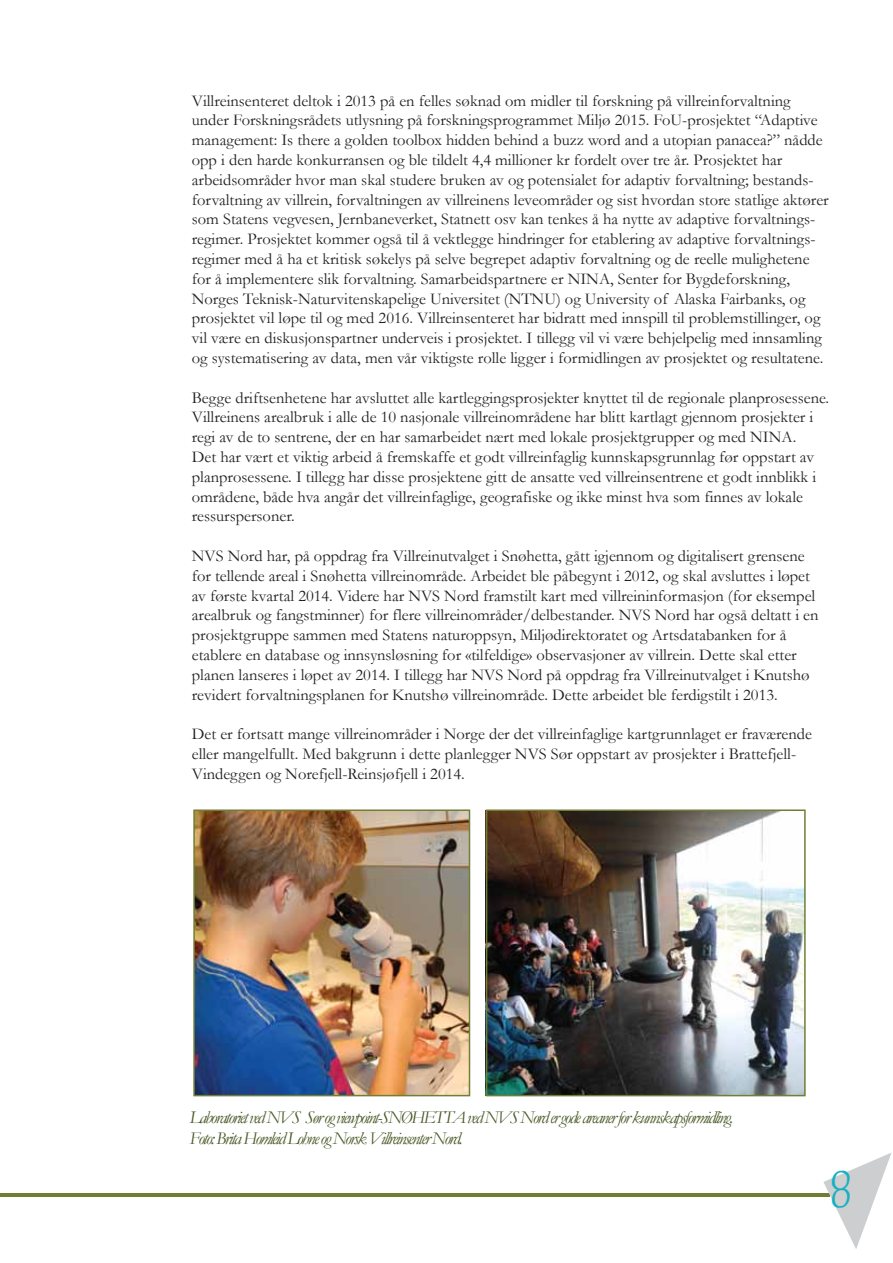
<style>
.page{position:relative;width:893px;height:1263px;background:#fff}
.page>*{position:absolute;margin:0;border:0;box-sizing:border-box;transform-origin:0 0}
.t1{font:54px "Tempus Sans ITC";color:#13b1c2;scale:.75 1}
.t2{font:italic 18px/21.6px "Garamond";letter-spacing:-.085em;color:#4b5b29}
.t3{font:16.5px/19.8px "Garamond";color:#231f20}
</style>
<div class="page">
<img style="left:196px;top:812px;width:271px;height:281px">
<img style="left:485px;top:810px;width:318px;height:285px">
<hr style="left:0;top:1193px;width:829px;height:4px;background:#6f7e35">
<svg style="left:823px;top:1153px;width:68px;height:96px"></svg>
<div style="left:193px;top:809px;width:277px;height:287px;border:2px solid #6f7f35"></div>
<div style="left:486px;top:809px;width:320px;height:287px;border:2px solid #6f7f35"></div>
<p class="t3" style="left:192px;top:90px;width:638px">Villreinsenteret deltok i 2013 på en felles søknad om midler til forskning på villreinforvaltning under Forskningsrådets utlysning på forskningsprogrammet Miljø 2015. FoU-prosjektet “Adaptive management: Is there a golden toolbox hidden behind a buzz word and a utopian panacea?” nådde opp i den harde konkurransen og ble tildelt 4,4 millioner kr fordelt over tre år. Prosjektet har arbeidsområder hvor man skal studere bruken av og potensialet for adaptiv forvaltning; bestands&shy;forvaltning av villrein, forvaltningen av villreinens leveområder og sist hvordan store statlige aktører som Statens vegvesen, Jernbaneverket, Statnett osv kan tenkes å ha nytte av adaptive forvaltnings&shy;regimer. Prosjektet kommer også til å vektlegge hindringer for etablering av adaptive forvaltnings&shy;regimer med å ha et kritisk søkelys på selve begrepet adaptiv forvaltning og de reelle mulighetene for å implementere slik forvaltning. Samarbeidspartnere er NINA, Senter for Bygdeforskning, Norges Teknisk-Naturvitenskapelige Universitet (NTNU) og University of Alaska Fairbanks, og prosjektet vil løpe til og med 2016. Villreinsenteret har bidratt med innspill til problemstillinger, og vil være en diskusjonspartner underveis i prosjektet. I tillegg vil vi være behjelpelig med innsamling og systematisering av data, men vår viktigste rolle ligger i formidlingen av prosjektet og resultatene.</p>
<p class="t3" style="left:192px;top:387px;width:639px">Begge driftsenhetene har avsluttet alle kartleggingsprosjekter knyttet til de regionale planprosessene.<br>Villreinens arealbruk i alle de 10 nasjonale villreinområdene har blitt kartlagt gjennom prosjekter i regi av de to sentrene, der en har samarbeidet nært med lokale prosjektgrupper og med NINA.<br>Det har vært et viktig arbeid å fremskaffe et godt villreinfaglig kunnskapsgrunnlag før oppstart av planprosessene. I tillegg har disse prosjektene gitt de ansatte ved villreinsentrene et godt innblikk i områdene, både hva angår det villreinfaglige, geografiske og ikke minst hva som finnes av lokale ressurspersoner.</p>
<p class="t3" style="left:192px;top:545px;width:628px">NVS Nord har, på oppdrag fra Villreinutvalget i Snøhetta, gått igjennom og digitalisert grensene for tellende areal i Snøhetta villreinområde. Arbeidet ble påbegynt i 2012, og skal avsluttes i løpet av første kvartal 2014. Videre har NVS Nord framstilt kart med villreininformasjon (for eksempel arealbruk og fangstminner) for flere villreinområder/delbestander. NVS Nord har også deltatt i en prosjektgruppe sammen med Statens naturoppsyn, Miljødirektoratet og Artsdatabanken for å etablere en database og innsynsløsning for «tilfeldige» observasjoner av villrein. Dette skal etter planen lanseres i løpet av 2014. I tillegg har NVS Nord på oppdrag fra Villreinutvalget i Knutshø revidert forvaltningsplanen for Knutshø villreinområde. Dette arbeidet ble ferdigstilt i 2013.</p>
<p class="t3" style="left:192px;top:724px;width:622px">Det er fortsatt mange villreinområder i Norge der det villreinfaglige kartgrunnlaget er fraværende eller mangelfullt. Med bakgrunn i dette planlegger NVS Sør oppstart av prosjekter i Brattefjell-<br>Vindeggen og Norefjell-Reinsjøfjell i 2014.</p>
<p class="t2" style="left:190px;top:1106px;width:545px">Laboratoriet ved NVS Sør og viewpoint-SNØHETTA ved NVS Nord er gode areaner for kunnskapsformidling.<br>Foto: Brita Homleid Lohne og Norsk Villreinsenter Nord.</p>
<h1 class="t1" style="left:830px;top:1155px;width:30px">8</h1>
</div>
